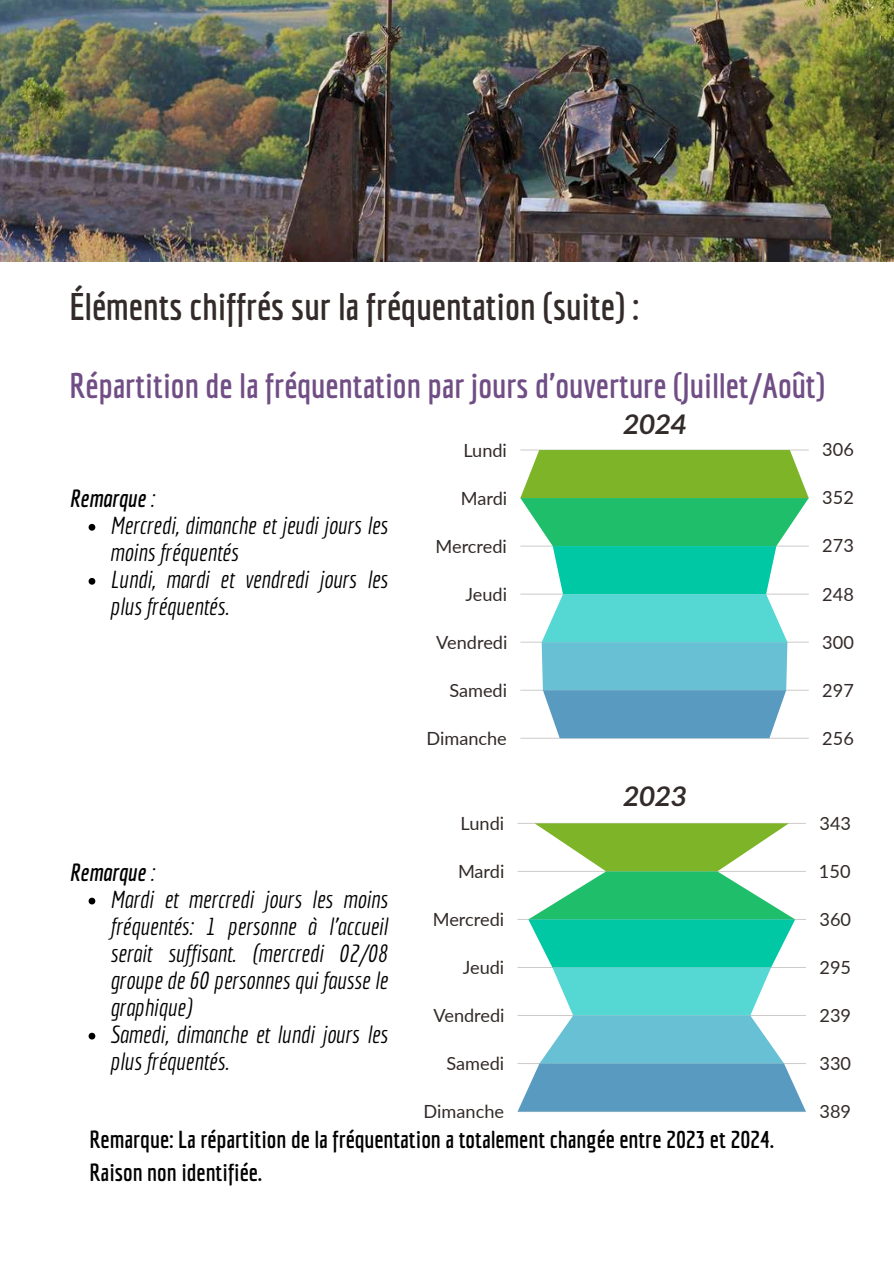
<style>
.page{position:relative;width:894px;height:1264px;background:#fff}
.page>*{position:absolute;margin:0;border:0;box-sizing:border-box;transform-origin:0 0}
.t1{font:700 37.5px "Economica";color:#322b29}
.t2{font:700 34.5px "Economica";color:#704e85}
.t3{font:italic 700 27.15px "Lato";color:#322b29}
.t4{font:italic 24px/27px "Economica";color:#000}
.t5{font:700 24px/32.7px "Economica";color:#000}
.t6{font:18.15px "Lato";color:#322b29}
.s1{font-weight:700}
</style>
<div class="page">
<hr style="left:517px;top:1111px;width:288px;height:1px;background:#88aec5">
<svg style="left:517px;top:823px;width:288px;height:288px"></svg>
<svg style="left:89px;top:897px;width:6px;height:7px"></svg>
<svg style="left:89px;top:1032px;width:6px;height:7px"></svg>
<img style="left:0;top:0;width:893px;height:261px">
<svg style="left:89px;top:524px;width:6px;height:6px"></svg>
<svg style="left:89px;top:578px;width:6px;height:6px"></svg>
<hr style="left:520px;top:738px;width:288px;height:1px;background:#322b29;opacity:.25">
<svg style="left:520px;top:450px;width:288px;height:288px"></svg>
<h1 class="t1" style="left:69px;top:284px;width:571px">Éléments chiffrés sur la fréquentation (suite) :</h1>
<h2 class="t2" style="left:69px;top:365px;width:757px">Répartition de la fréquentation par jours d'ouverture (Juillet/Août)</h2>
<p class="t4" style="left:110px;top:484px;width:279px;text-indent:-41px"><span class="s1">Remarque</span> :<br>Mercredi, dimanche et jeudi jours les moins fréquentés<br>Lundi, mardi et vendredi jours les plus fréquentés.</p>
<p class="t4" style="left:110px;top:858px;width:279px;text-indent:-41px"><span class="s1">Remarque</span> :<br>Mardi et mercredi jours les moins fréquentés: 1 personne à l’accueil serait suffisant. (mercredi 02/08 groupe de 60 personnes qui fausse le graphique)<br>Samedi, dimanche et lundi jours les plus fréquentés.</p>
<p class="t6" style="left:463px;top:439px;width:45px">Lundi</p>
<p class="t6" style="left:460px;top:487px;width:48px">Mardi</p>
<p class="t6" style="left:435px;top:535px;width:73px">Mercredi</p>
<p class="t6" style="left:465px;top:583px;width:43px">Jeudi</p>
<p class="t6" style="left:436px;top:631px;width:73px">Vendredi</p>
<p class="t6" style="left:449px;top:679px;width:59px">Samedi</p>
<p class="t6" style="left:426px;top:727px;width:82px">Dimanche</p>
<p class="t6" style="left:460px;top:812px;width:45px">Lundi</p>
<p class="t6" style="left:458px;top:860px;width:48px">Mardi</p>
<p class="t6" style="left:432px;top:908px;width:73px">Mercredi</p>
<p class="t6" style="left:462px;top:956px;width:43px">Jeudi</p>
<p class="t6" style="left:433px;top:1004px;width:73px">Vendredi</p>
<p class="t6" style="left:446px;top:1052px;width:59px">Samedi</p>
<p class="t6" style="left:423px;top:1100px;width:82px">Dimanche</p>
<p class="t3" style="left:623px;top:407px;width:64px">2024</p>
<p class="t3" style="left:623px;top:779px;width:64px">2023</p>
<p class="t5" style="left:89px;top:1122px;width:686px">Remarque: La répartition de la fréquentation a totalement changée entre 2023 et 2024.<br>Raison non identifiée.</p>
<p class="t6" style="left:822px;top:438px;width:33px">306</p>
<p class="t6" style="left:822px;top:486px;width:33px">352</p>
<p class="t6" style="left:822px;top:534px;width:33px">273</p>
<p class="t6" style="left:822px;top:582px;width:33px">248</p>
<p class="t6" style="left:822px;top:630px;width:33px">300</p>
<p class="t6" style="left:822px;top:678px;width:33px">297</p>
<p class="t6" style="left:822px;top:726px;width:33px">256</p>
<p class="t6" style="left:819px;top:811px;width:33px">343</p>
<p class="t6" style="left:818px;top:859px;width:33px">150</p>
<p class="t6" style="left:819px;top:907px;width:33px">360</p>
<p class="t6" style="left:819px;top:955px;width:33px">295</p>
<p class="t6" style="left:819px;top:1003px;width:33px">239</p>
<p class="t6" style="left:819px;top:1051px;width:33px">330</p>
<p class="t6" style="left:819px;top:1100px;width:33px">389</p>
</div>
